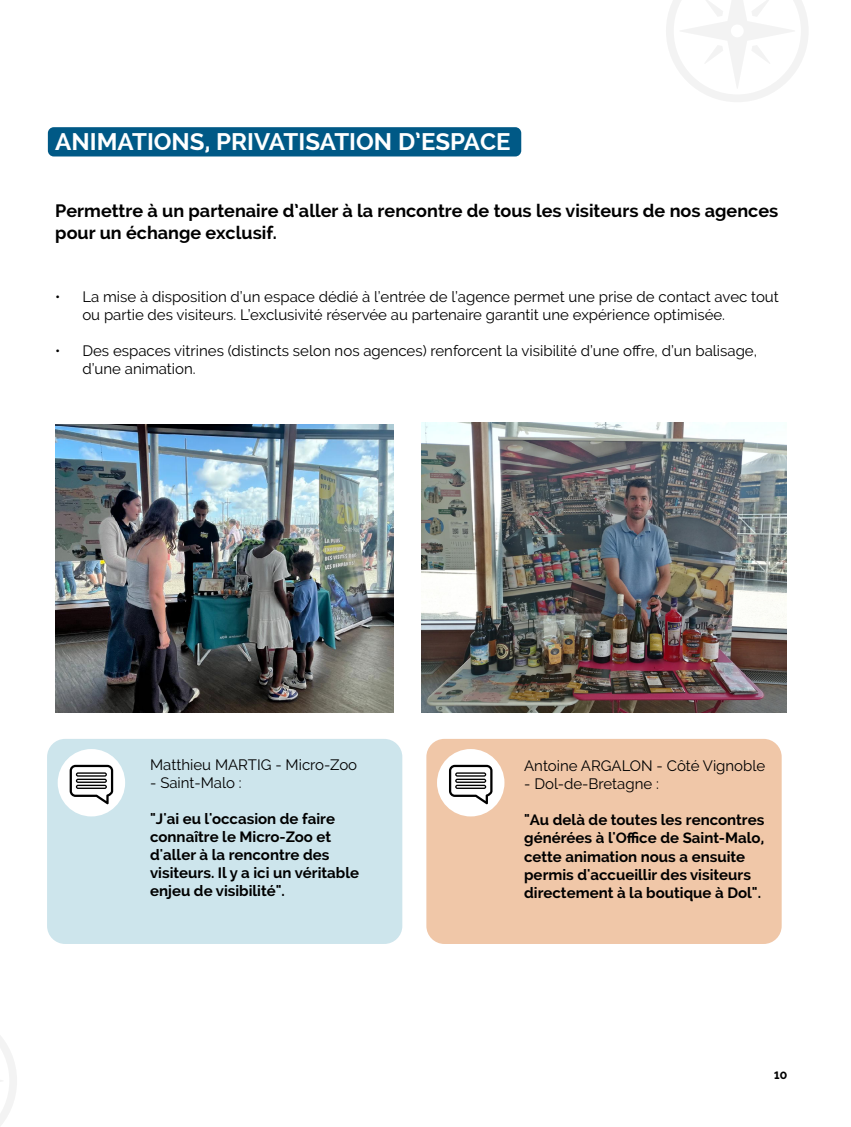
<style>
.page{position:relative;width:851px;height:1127px;background:#fff}
.page>*{position:absolute;margin:0;border:0;box-sizing:border-box;transform-origin:0 0}
.t1{font:700 24px "Raleway";color:#fff}
.t2{font:700 18px/21.6px "Raleway";color:#000}
.t3{font:15px/18px "Raleway";color:#000}
.t4{font:700 15px/18px "Raleway";color:#000}
.t5{font:800 10.5px "Raleway";color:#000}
</style>
<div class="page">
<svg style="left:0;top:1036px;width:17px;height:90px"></svg>
<svg style="left:666px;top:0;width:142px;height:102px"></svg>
<div style="left:48px;top:127px;width:473px;height:29px;background:#005986;border-radius:6px"></div>
<img style="left:56px;top:424px;width:337px;height:289px">
<img style="left:421px;top:423px;width:365px;height:290px">
<div style="left:47px;top:739px;width:355px;height:205px;background:#cde5ec;border-radius:18px"></div>
<div style="left:58px;top:749px;width:67px;height:67px;background:#fff;border-radius:50%"></div>
<svg style="left:70px;top:765px;width:43px;height:39px"></svg>
<div style="left:426px;top:739px;width:355px;height:205px;background:#f0c7a8;border-radius:18px"></div>
<div style="left:437px;top:749px;width:67px;height:67px;background:#fff;border-radius:50%"></div>
<svg style="left:449px;top:765px;width:43px;height:39px"></svg>
<h1 class="t1" style="left:55px;top:128px;width:457px">ANIMATIONS, PRIVATISATION D’ESPACE</h1>
<p class="t2" style="left:55px;top:200px;width:724px">Permettre à un partenaire d’aller à la rencontre de tous les visiteurs de nos agences pour un échange exclusif.</p>
<p class="t3" style="left:82px;top:287px;width:698px;text-indent:-27px">• La mise à disposition d’un espace dédié à l’entrée de l’agence permet une prise de contact avec tout ou partie des visiteurs. L’exclusivité réservée au partenaire garantit une expérience optimisée.</p>
<p class="t3" style="left:82px;top:341px;width:676px;text-indent:-27px">• Des espaces vitrines (distincts selon nos agences) renforcent la visibilité d’une offre, d’un balisage, d’une animation.</p>
<p class="t3" style="left:150px;top:756px;width:208px">Matthieu MARTIG - Micro-Zoo</p>
<p class="t3" style="left:150px;top:774px;width:93px">- Saint-Malo :</p>
<p class="t4" style="left:150px;top:810px;width:210px">"J'ai eu l'occasion de faire connaître le Micro-Zoo et d'aller à la rencontre des visiteurs. Il y a ici un véritable enjeu de visibilité".</p>
<p class="t3" style="left:524px;top:757px;width:243px">Antoine ARGALON - Côté Vignoble</p>
<p class="t3" style="left:524px;top:775px;width:136px">- Dol-de-Bretagne :</p>
<p class="t4" style="left:524px;top:811px;width:242px">"Au delà de toutes les rencontres générées à l'Office de Saint-Malo, cette animation nous a ensuite permis d'accueillir des visiteurs directement à la boutique à Dol".</p>
<p class="t5" style="left:774px;top:1070px;width:14px">10</p>
</div>
